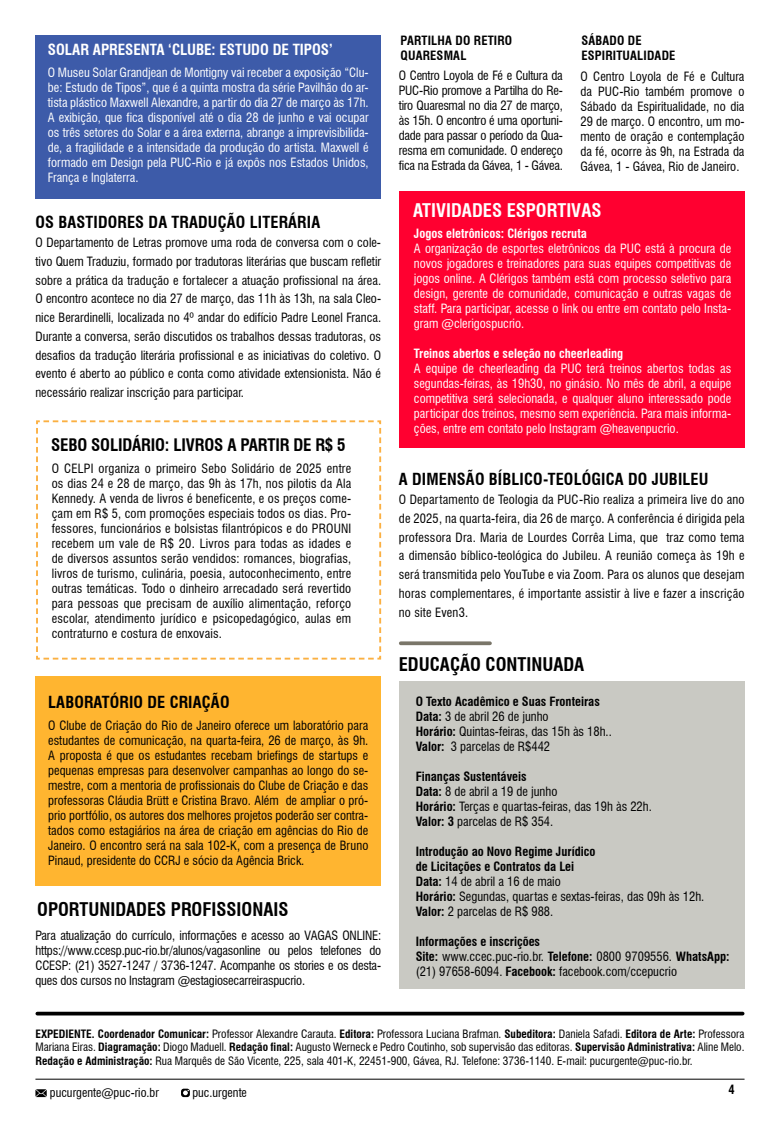
<style>
.page{position:relative;width:780px;height:1134px;background:#fff}
.page>*{position:absolute;margin:0;border:0;box-sizing:border-box;transform-origin:0 0}
.t1{font:700 condensed 18.38px "Swiss 721 BT";color:#000}
.t2{font:700 condensed 18.38px "Swiss 721 BT";color:#fff}
.t3{font:700 condensed 16.88px "Swiss 721 BT";letter-spacing:-.01em;color:#000}
.t4{font:700 condensed 16.25px "Swiss 721 BT";letter-spacing:.01em;color:#000}
.t5{font:700 condensed 15px "Swiss 721 BT";color:#fff}
.t6{font:condensed 12.5px/15px "Swiss 721 BT";color:#000;text-align:justify}
.t7{font:condensed 12.5px/15px "Swiss 721 BT";color:#fff;text-align:justify}
.t8{font:700 condensed 12.5px "Swiss 721 BT";color:#fff}
.t9{font:700 condensed 12.5px/15px "Swiss 721 BT";letter-spacing:.015em;color:#000}
.t10{font:condensed 12.12px "Swiss 721 BT";color:#000}
.t11{font:condensed 11.25px/13.5px "Swiss 721 BT";color:#000;text-align:justify}
.s1{font-weight:700}
</style>
<div class="page">
<hr style="left:35px;top:1079px;width:709px;height:1px;background:#000">
<svg style="left:181px;top:1089px;width:9px;height:8px"></svg>
<svg style="left:35px;top:1089px;width:12px;height:8px"></svg>
<div style="left:35px;top:676px;width:346px;height:209px;background:#ffb530"></div>
<hr style="left:37px;top:1012px;width:705px;height:3px;background:#000">
<div style="left:399px;top:191px;width:345px;height:257px;background:#ff0030"></div>
<svg style="left:400px;top:641px;width:90px;height:4px"></svg>
<div style="left:399px;top:681px;width:345px;height:308px;background:#c9c9c3"></div>
<svg style="left:36px;top:420px;width:346px;height:240px"></svg>
<div style="left:35px;top:35px;width:346px;height:164px;background:#3d5ba9"></div>
<p class="t5" style="left:48px;top:41px;width:286px">SOLAR APRESENTA ‘CLUBE: ESTUDO DE TIPOS’</p>
<p class="t7" style="left:48px;top:65px;width:322px">O Museu Solar Grandjean de Montigny vai receber a exposição “Clu&shy;be: Estudo de Tipos”, que é a quinta mostra da série Pavilhão do ar&shy;tista plástico Maxwell Alexandre, a partir do dia 27 de março às 17h.<br>A exibição, que fica disponível até o dia 28 de junho e vai ocupar os três setores do Solar e a área externa, abrange a imprevisibilida&shy;de, a fragilidade e a intensidade da produção do artista. Maxwell é formado em Design pela PUC-Rio e já expôs nos Estados Unidos, França e Inglaterra.</p>
<h3 class="t4" style="left:35px;top:213px;width:286px">OS BASTIDORES DA TRADUÇÃO LITERÁRIA</h3>
<p class="t6" style="left:35px;top:233px;width:347px;line-height:18.8px">O Departamento de Letras promove uma roda de conversa com o cole&shy;tivo Quem Traduziu, formado por tradutoras literárias que buscam refletir sobre a prática da tradução e fortalecer a atuação profissional na área.<br>O encontro acontece no dia 27 de março, das 11h às 13h, na sala Cleo&shy;nice Berardinelli, localizada no 4º andar do edifício Padre Leonel Franca.<br>Durante a conversa, serão discutidos os trabalhos dessas tradutoras, os desafios da tradução literária profissional e as iniciativas do coletivo. O evento é aberto ao público e conta como atividade extensionista. Não é necessário realizar inscrição para participar.</p>
<h2 class="t3" style="left:51px;top:434px;width:296px">SEBO SOLIDÁRIO: LIVROS A PARTIR DE R$ 5</h2>
<p class="t6" style="left:52px;top:461px;width:301px">O CELPI organiza o primeiro Sebo Solidário de 2025 entre os dias 24 e 28 de março, das 9h às 17h, nos pilotis da Ala Kennedy. A venda de livros é beneficente, e os preços come&shy;çam em R$ 5, com promoções especiais todos os dias. Pro&shy;fessores, funcionários e bolsistas filantrópicos e do PROUNI recebem um vale de R$ 20. Livros para todas as idades e de diversos assuntos serão vendidos: romances, biografias, livros de turismo, culinária, poesia, autoconhecimento, entre outras temáticas. Todo o dinheiro arrecadado será revertido para pessoas que precisam de auxílio alimentação, reforço escolar, atendimento jurídico e psicopedagógico, aulas em contraturno e costura de enxovais.</p>
<h3 class="t4" style="left:48px;top:693px;width:183px">LABORATÓRIO DE CRIAÇÃO</h3>
<p class="t6" style="left:48px;top:717px;width:321px">O Clube de Criação do Rio de Janeiro oferece um laboratório para estudantes de comunicação, na quarta-feira, 26 de março, às 9h.<br>A proposta é que os estudantes recebam briefings de startups e pequenas empresas para desenvolver campanhas ao longo do se&shy;mestre, com a mentoria de profissionais do Clube de Criação e das professoras Cláudia Brütt e Cristina Bravo. Além de ampliar o pró&shy;prio portfólio, os autores dos melhores projetos poderão ser contra&shy;tados como estagiários na área de criação em agências do Rio de Janeiro. O encontro será na sala 102-K, com a presença de Bruno Pinaud, presidente do CCRJ e sócio da Agência Brick.</p>
<h1 class="t1" style="left:37px;top:898px;width:253px">OPORTUNIDADES PROFISSIONAIS</h1>
<p class="t6" style="left:35px;top:928px;width:347px">Para atualização do currículo, informações e acesso ao VAGAS ONLINE: https://www.ccesp.puc-rio.br/alunos/vagasonline ou pelos telefones do CCESP: (21) 3527-1247 / 3736-1247. Acompanhe os stories e os desta&shy;ques dos cursos no Instagram @estagiosecarreiraspucrio.</p>
<p class="t9" style="left:400px;top:33px;width:113px">PARTILHA DO RETIRO<br>QUARESMAL</p>
<p class="t9" style="left:581px;top:33px;width:95px">SÁBADO DE<br>ESPIRITUALIDADE</p>
<p class="t6" style="left:580px;top:69px;width:165px">O Centro Loyola de Fé e Cultura da PUC-Rio também promove o Sábado da Espiritualidade, no dia 29 de março. O encontro, um mo&shy;mento de oração e contemplação da fé, ocorre às 9h, na Estrada da Gávea, 1 - Gávea, Rio de Janeiro.</p>
<p class="t6" style="left:399px;top:68px;width:165px">O Centro Loyola de Fé e Cultura da PUC-Rio promove a Partilha do Re&shy;tiro Quaresmal no dia 27 de março, às 15h. O encontro é uma oportuni&shy;dade para passar o período da Qua&shy;resma em comunidade. O endereço fica na Estrada da Gávea, 1 - Gávea.</p>
<h1 class="t2" style="left:413px;top:199px;width:190px">ATIVIDADES ESPORTIVAS</h1>
<p class="t8" style="left:414px;top:226px;width:174px">Jogos eletrônicos: Clérigos recruta</p>
<p class="t7" style="left:414px;top:241px;width:319px">A organização de esportes eletrônicos da PUC está à procura de novos jogadores e treinadores para suas equipes competitivas de jogos online. A Clérigos também está com processo seletivo para design, gerente de comunidade, comunicação e outras vagas de staff. Para participar, acesse o link ou entre em contato pelo Insta&shy;gram @clerigospucrio.</p>
<p class="t8" style="left:414px;top:346px;width:211px">Treinos abertos e seleção no cheerleading</p>
<p class="t7" style="left:414px;top:361px;width:319px">A equipe de cheerleading da PUC terá treinos abertos todas as segundas-feiras, às 19h30, no ginásio. No mês de abril, a equipe competitiva será selecionada, e qualquer aluno interessado pode participar dos treinos, mesmo sem experiência. Para mais informa&shy;ções, entre em contato pelo Instagram @heavenpucrio.</p>
<h3 class="t4" style="left:399px;top:470px;width:311px">A DIMENSÃO BÍBLICO-TEOLÓGICA DO JUBILEU</h3>
<p class="t6" style="left:399px;top:490px;width:347px;line-height:18.8px">O Departamento de Teologia da PUC-Rio realiza a primeira live do ano de 2025, na quarta-feira, dia 26 de março. A conferência é dirigida pela professora Dra. Maria de Lourdes Corrêa Lima, que traz como tema a dimensão bíblico-teológica do Jubileu. A reunião começa às 19h e será transmitida pelo YouTube e via Zoom. Para os alunos que desejam horas complementares, é importante assistir à live e fazer a inscrição no site Even3.</p>
<h1 class="t1" style="left:399px;top:653px;width:187px">EDUCAÇÃO CONTINUADA</h1>
<p class="t6" style="left:415px;top:694px;width:198px;text-align:left"><span class="s1">O Texto Acadêmico e Suas Fronteiras<br>Data:</span> 3 de abril 26 de junho<br><span class="s1">Horário:</span> Quintas-feiras, das 15h às 18h..<br><span class="s1">Valor:</span> 3 parcelas de R$442</p>
<p class="t6" style="left:415px;top:769px;width:237px;text-align:left"><span class="s1">Finanças Sustentáveis<br>Data:</span> 8 de abril a 19 de junho<br><span class="s1">Horário:</span> Terças e quartas-feiras, das 19h às 22h.<br><span class="s1">Valor: 3</span> parcelas de R$ 354.</p>
<p class="t6" style="left:415px;top:844px;width:290px;text-align:left"><span class="s1">Introdução ao Novo Regime Jurídico<br>de Licitações e Contratos da Lei<br>Data:</span> 14 de abril a 16 de maio<br><span class="s1">Horário:</span> Segundas, quartas e sextas-feiras, das 09h às 12h.<br><span class="s1">Valor:</span> 2 parcelas de R$ 988.</p>
<p class="t6" style="left:415px;top:934px;width:315px;text-align:left"><span class="s1">Informações e inscrições<br>Site:</span> www.ccec.puc-rio.br. <span class="s1">Telefone:</span> 0800 9709556. <span class="s1">WhatsApp: </span>(21) 97658-6094. <span class="s1">Facebook:</span> facebook.com/ccepucrio</p>
<p class="t11" style="left:35px;top:1027px;width:710px"><span class="s1">EXPEDIENTE. Coordenador Comunicar:</span> Professor Alexandre Carauta. <span class="s1">Editora:</span> Professora Luciana Brafman. <span class="s1">Subeditora:</span> Daniela Safadi. <span class="s1">Editora de Arte:</span> Professora Mariana Eiras. <span class="s1">Diagramação:</span> Diogo Maduell. <span class="s1">Redação final:</span> Augusto Werneck e Pedro Coutinho, sob supervisão das editoras. <span class="s1">Supervisão Administrativa:</span> Aline Melo.<br><span class="s1">Redação e Administração:</span> Rua Marquês de São Vicente, 225, sala 401-K, 22451-900, Gávea, RJ. Telefone: 3736-1140. E-mail: pucurgente@puc-rio.br.</p>
<p class="t10" style="left:50px;top:1085px;width:111px">pucurgente@puc-rio.br</p>
<p class="t10" style="left:192px;top:1085px;width:56px">puc.urgente</p>
<p class="t9" style="left:728px;top:1082px;width:8px">4</p>
</div>
